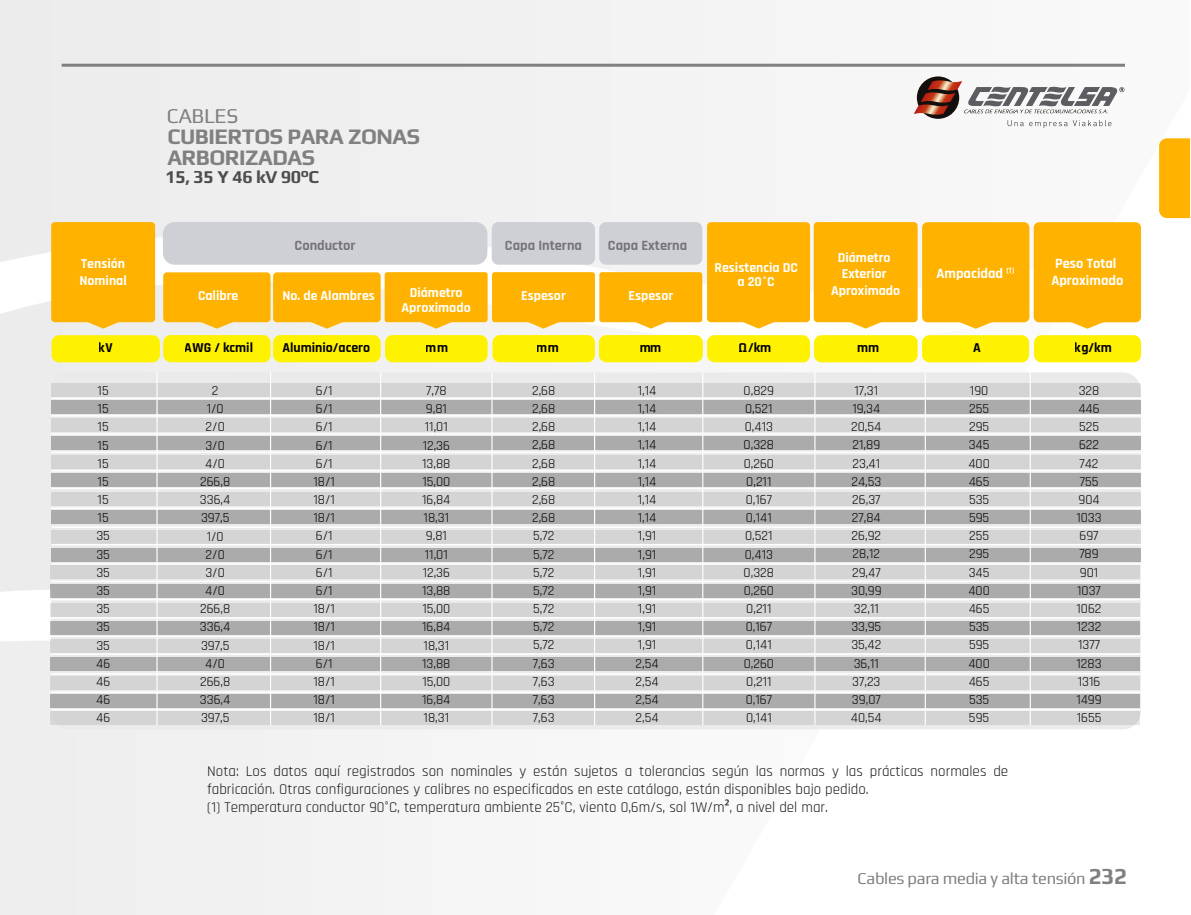
<style>
.page{position:relative;width:1191px;height:915px;background:#fff}
.page>*{position:absolute;margin:0;border:0;box-sizing:border-box;transform-origin:0 0}
.t1{font:700 21.9px/21px "Play";letter-spacing:-.02em;color:#808080}
.t2{font:21px "Play";letter-spacing:-.02em;color:#808080}
.t3{font:700 17.85px "Play";letter-spacing:-.02em;color:#4d4d4d}
.t4{font:16.5px "Play";letter-spacing:-.02em;color:#808080}
.t5{font:15px/18px "Rajdhani";color:#171717}
.t6{font:700 14.25px "Rajdhani";color:#767479}
.t7{font:700 14.25px/17.1px "Rajdhani";color:#fff}
.t8{font:13.8px/18.1px "Rajdhani";color:#000}
.t9{font:700 13.8px/16.5px "Rajdhani";color:#fff;text-align:center}
.t10{font:700 13.8px "Rajdhani";color:#000}
.s1{font-family:"Myriad Pro"}
.s2{font-weight:700;font-size:22.5px}
</style>
<div class="page">
<div style="left:0;top:0;width:1189px;height:337px;background:#f2f2f2"></div>
<svg style="left:0;top:281px;width:1067px;height:354px"></svg>
<div style="left:0;top:641px;width:820px;height:273px;background:#f4f4f4"></div>
<hr style="left:62px;top:64px;width:1063px;height:3px;background:#808080">
<div style="left:1159px;top:138px;width:31px;height:80px;background:#ffb300"></div>
<svg style="left:917px;top:76px;width:42px;height:43px"></svg>
<svg style="left:913px;top:80px;width:211px;height:48px"></svg>
<svg style="left:51px;top:372px;width:1089px;height:357px;fill:#eaeaea"></svg>
<div style="left:51px;top:417px;width:1089px;height:14px;background:#d4d4d4"></div>
<div style="left:51px;top:436px;width:1089px;height:13px;background:#ababac"></div>
<div style="left:51px;top:454px;width:1089px;height:14px;background:#d4d4d4"></div>
<div style="left:51px;top:473px;width:1089px;height:14px;background:#ababac"></div>
<div style="left:51px;top:491px;width:1089px;height:14px;background:#d4d4d4"></div>
<div style="left:51px;top:510px;width:1089px;height:13px;background:#ababac"></div>
<div style="left:52px;top:529px;width:1088px;height:14px;background:#d4d4d4"></div>
<div style="left:52px;top:548px;width:1088px;height:13px;background:#ababac"></div>
<div style="left:50px;top:565px;width:1089px;height:14px;background:#d4d4d4"></div>
<div style="left:50px;top:583px;width:1089px;height:14px;background:#ababac"></div>
<div style="left:50px;top:602px;width:1089px;height:14px;background:#d4d4d4"></div>
<div style="left:50px;top:620px;width:1089px;height:14px;background:#ababac"></div>
<div style="left:50px;top:638px;width:1089px;height:14px;background:#d4d4d4"></div>
<div style="left:50px;top:657px;width:1089px;height:13px;background:#ababac"></div>
<div style="left:50px;top:675px;width:1089px;height:14px;background:#d4d4d4"></div>
<div style="left:50px;top:711px;width:1089px;height:14px;background:#d4d4d4"></div>
<div style="left:50px;top:694px;width:1089px;height:13px;background:#ababac"></div>
<div style="left:51px;top:400px;width:1089px;height:14px;background:#ababac"></div>
<div style="left:51px;top:382px;width:1089px;height:14px;background:#d4d4d4"></div>
<hr style="left:270px;top:372px;width:1px;height:353px;background:#fff">
<hr style="left:156px;top:372px;width:2px;height:353px;background:#fff">
<hr style="left:380px;top:372px;width:1px;height:353px;background:#fff">
<hr style="left:491px;top:372px;width:1px;height:353px;background:#fff">
<hr style="left:594px;top:372px;width:1px;height:353px;background:#fff">
<hr style="left:702px;top:372px;width:1px;height:353px;background:#fff">
<hr style="left:1029px;top:372px;width:2px;height:353px;background:#fff">
<hr style="left:814px;top:372px;width:1px;height:352px;background:#fff">
<hr style="left:924px;top:372px;width:2px;height:352px;background:#fff">
<div style="left:163px;top:222px;width:324px;height:42px;background:#cfd0d5;border-radius:12px"></div>
<div style="left:385px;top:272px;width:102px;height:50px;background:#ffb300;border-radius:3px"></div>
<div style="left:385px;top:335px;width:102px;height:27px;background:#fff200;border-radius:7px"></div>
<div style="left:163px;top:272px;width:107px;height:50px;background:#ffb300;border-radius:4px"></div>
<div style="left:273px;top:272px;width:108px;height:50px;background:#ffb300;border-radius:4px"></div>
<div style="left:163px;top:335px;width:107px;height:27px;background:#fff200"></div>
<div style="left:273px;top:335px;width:108px;height:27px;background:#fff200;border-radius:7px"></div>
<div style="left:922px;top:222px;width:107px;height:100px;background:#ffb300;border-radius:5px"></div>
<div style="left:707px;top:335px;width:103px;height:27px;background:#fff200"></div>
<div style="left:814px;top:335px;width:103px;height:27px;background:#fff200;border-radius:7px"></div>
<div style="left:922px;top:335px;width:107px;height:27px;background:#fff200;border-radius:7px"></div>
<hr style="left:51px;top:397px;width:1089px;height:2px;background:#fff">
<hr style="left:51px;top:415px;width:1089px;height:1px;background:#fff">
<hr style="left:51px;top:433px;width:1089px;height:1px;background:#fff">
<hr style="left:51px;top:451px;width:1089px;height:2px;background:#fff">
<hr style="left:51px;top:470px;width:1089px;height:1px;background:#fff">
<hr style="left:51px;top:487px;width:1089px;height:2px;background:#fff">
<hr style="left:51px;top:507px;width:1089px;height:1px;background:#fff">
<hr style="left:51px;top:563px;width:1089px;height:1px;background:#fff">
<hr style="left:51px;top:580px;width:1089px;height:2px;background:#fff">
<hr style="left:51px;top:598px;width:1089px;height:2px;background:#fff">
<hr style="left:51px;top:617px;width:1089px;height:1px;background:#fff">
<hr style="left:51px;top:635px;width:1089px;height:2px;background:#fff">
<hr style="left:51px;top:653px;width:1089px;height:1px;background:#fff">
<hr style="left:51px;top:672px;width:1089px;height:2px;background:#fff">
<hr style="left:51px;top:691px;width:1089px;height:1px;background:#fff">
<hr style="left:51px;top:708px;width:1089px;height:2px;background:#fff">
<hr style="left:52px;top:526px;width:1088px;height:1px;background:#fff">
<hr style="left:52px;top:543px;width:1088px;height:2px;background:#fff">
<div style="left:492px;top:222px;width:103px;height:42px;background:#cfd0d5;border-radius:7px"></div>
<div style="left:599px;top:222px;width:103px;height:42px;background:#cfd0d5;border-radius:7px"></div>
<div style="left:492px;top:272px;width:103px;height:50px;background:#ffb300;border-radius:3px"></div>
<div style="left:492px;top:335px;width:103px;height:27px;background:#fff200;border-radius:7px"></div>
<div style="left:813px;top:222px;width:104px;height:100px;background:#ffb300;border-radius:4px"></div>
<div style="left:599px;top:335px;width:104px;height:27px;background:#fff200;border-radius:7px"></div>
<div style="left:1033px;top:222px;width:108px;height:100px;background:#ffb300;border-radius:5px"></div>
<div style="left:1034px;top:335px;width:107px;height:27px;background:#fff200;border-radius:7px"></div>
<div style="left:599px;top:272px;width:103px;height:50px;background:#ffb300;border-radius:3px"></div>
<svg style="left:163px;top:307px;width:977px;height:21px"></svg>
<div style="left:707px;top:222px;width:103px;height:100px;background:#ffb300;border-radius:4px"></div>
<div style="left:52px;top:335px;width:108px;height:27px;background:#fff200;border-radius:7px"></div>
<svg style="left:51px;top:320px;width:104px;height:8px"></svg>
<div style="left:51px;top:222px;width:104px;height:100px;background:#ffb300;border-radius:4px"></div>
<h2 class="t2" style="left:167px;top:101px;width:73px">CABLES</h2>
<h1 class="t1" style="left:167px;top:124px;width:254px">CUBIERTOS PARA ZONAS<br>ARBORIZADAS</h1>
<p class="t9" style="left:79px;top:256px;width:49px;text-align:left">Tensión<br>Nominal</p>
<p class="t10" style="left:99px;top:339px;width:15px">kV</p>
<p class="t3" style="left:165px;top:164px;width:155px">15, 35 Y 46 kV 90°C</p>
<p class="t9" style="left:198px;top:288px;width:42px">Calibre</p>
<p class="t6" style="left:294px;top:236px;width:63px">Conductor</p>
<p class="t9" style="left:282px;top:288px;width:94px">No. de Alambres</p>
<p class="t6" style="left:505px;top:236px;width:78px">Capa Interna</p>
<p class="t6" style="left:608px;top:236px;width:81px">Capa Externa</p>
<p class="t9" style="left:401px;top:286px;width:71px;line-height:14.2px">Diámetro<br>Aproximado</p>
<p class="t9" style="left:521px;top:288px;width:46px">Espesor</p>
<p class="t9" style="left:628px;top:288px;width:46px">Espesor</p>
<p class="t9" style="left:714px;top:261px;width:85px;line-height:14.2px">Resistencia DC a 20°C</p>
<p class="t9" style="left:831px;top:249px;width:71px">Diámetro<br>Exterior<br>Aproximado</p>
<p class="t7" style="left:936px;top:265px;width:79px">Ampacidad <sup>(1)</sup></p>
<p class="t10" style="left:185px;top:339px;width:70px">AWG / kcmil</p>
<p class="t10" style="left:426px;top:339px;width:24px">mm</p>
<p class="t10" style="left:282px;top:339px;width:89px">Aluminio/acero</p>
<p class="t10" style="left:537px;top:339px;width:24px">mm</p>
<p class="t10" style="left:639px;top:339px;width:24px">mm</p>
<p class="t10" style="left:739px;top:339px;width:34px">Ω/km</p>
<p class="t10" style="left:857px;top:339px;width:24px">mm</p>
<p class="t10" style="left:973px;top:339px;width:9px">A</p>
<p class="t7" style="left:1051px;top:255px;width:74px">Peso Total<br>Aproximado</p>
<p class="t10" style="left:1075px;top:339px;width:38px">kg/km</p>
<p class="t8" style="left:96px;top:382px;width:16px;text-align:justify">15<br>15<br>15<br>15<br>15<br>15<br>15<br>15<br>35<br>35<br>35<br>35<br>35<br>35<br>35<br>46<br>46<br>46<br>46</p>
<p class="t8" style="left:313px;top:382px;width:23px">6/1<br>6/1<br>6/1<br>6/1<br>6/1<br>18/1<br>18/1<br>18/1<br>6/1<br>6/1<br>6/1<br>6/1<br>18/1<br>18/1<br>18/1<br>6/1<br>18/1<br>18/1<br>18/1</p>
<p class="t8" style="left:422px;top:382px;width:30px">7,78<br>9,81<br>11,01<br>12,36<br>13,88<br>15,00<br>16,84<br>18,31<br>9,81<br>11,01<br>12,36<br>13,88<br>15,00<br>16,84<br>18,31<br>13,88<br>15,00<br>16,84<br>18,31</p>
<p class="t8" style="left:532px;top:382px;width:25px;text-align:justify">2,68<br>2,68<br>2,68<br>2,68<br>2,68<br>2,68<br>2,68<br>2,68<br>5,72<br>5,72<br>5,72<br>5,72<br>5,72<br>5,72<br>5,72<br>7,63<br>7,63<br>7,63<br>7,63</p>
<p class="t8" style="left:635px;top:382px;width:25px">1,14<br>1,14<br>1,14<br>1,14<br>1,14<br>1,14<br>1,14<br>1,14<br>1,91<br>1,91<br>1,91<br>1,91<br>1,91<br>1,91<br>1,91<br>2,54<br>2,54<br>2,54<br>2,54</p>
<p class="t8" style="left:743px;top:382px;width:32px">0,829<br>0,521<br>0,413<br>0,328<br>0,260<br>0,211<br>0,167<br>0,141<br>0,521<br>0,413<br>0,328<br>0,260<br>0,211<br>0,167<br>0,141<br>0,260<br>0,211<br>0,167<br>0,141</p>
<p class="t8" style="left:851px;top:381px;width:32px">17,31<br>19,34<br>20,54<br>21,89<br>23,41<br>24,53<br>26,37<br>27,84<br>26,92<br>28,12<br>29,47<br>30,99<br>32,11<br>33,95<br>35,42<br>36,11<br>37,23<br>39,07<br>40,54</p>
<p class="t8" style="left:968px;top:381px;width:23px;text-align:justify">190<br>255<br>295<br>345<br>400<br>465<br>535<br>595<br>255<br>295<br>345<br>400<br>465<br>535<br>595<br>400<br>465<br>535<br>595</p>
<p class="t8" style="left:1076px;top:381px;width:27px">328<br>446<br>525<br>622<br>742<br>755<br>904<br>1033<br>697<br>789<br>901<br>1037<br>1062<br>1232<br>1377<br>1283<br>1316<br>1499<br>1655</p>
<p class="t8" style="left:200px;top:382px;width:32px;text-align:center">2<br>1/0<br>2/0<br>3/0<br>4/0<br>266,8<br>336,4<br>397,5<br>1/0<br>2/0<br>3/0<br>4/0<br>266,8<br>336,4<br>397,5<br>4/0<br>266,8<br>336,4<br>397,5</p>
<p class="t5" style="left:207px;top:762px;width:802px">Nota: Los datos aquí registrados son nominales y están sujetos a tolerancias según las normas y las prácticas normales de fabricación. Otras configuraciones y calibres no especificados en este catálogo, están disponibles bajo pedido.<br>(1) Temperatura conductor 90°C, temperatura ambiente 25°C, viento 0,6m/s, sol 1W/m<span class="s1">²</span>, a nivel del mar.</p>
<p class="t4" style="left:857px;top:866px;width:271px">Cables para media y alta tensión <span class="s2">232</span></p>
</div>
